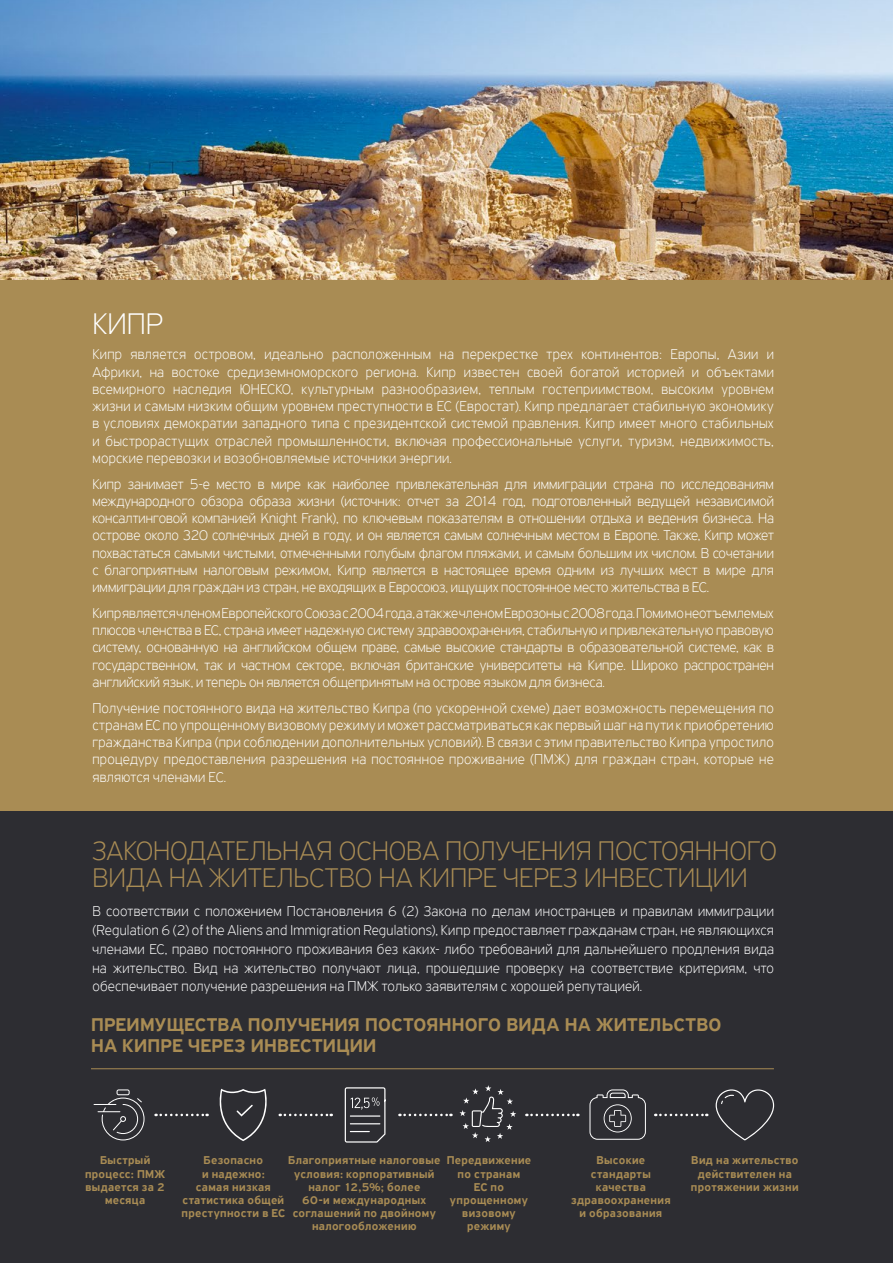
<style>
.page{position:relative;width:893px;height:1263px;background:#fff}
.page>*{position:absolute;margin:0;border:0;box-sizing:border-box;transform-origin:0 0}
.t1{font:100 31.5px "PF Highway Sans Pro";color:#fff}
.t2{font:100 28.5px/27px "PF Highway Sans Pro";color:#a98c54}
.t3{font:500 19.5px/21px "PF Highway Sans Pro";letter-spacing:.015em;color:#a98c54}
.t4{font:100 15px/17.2px "PF Highway Sans Pro";letter-spacing:.01em;color:#fff;text-align:justify}
.t5{font:500 12px/13.2px "PF Highway Sans Pro";letter-spacing:.025em;color:#a98c54;text-align:center}
</style>
<div class="page">
<img style="left:0;top:0;width:893px;height:281px">
<div style="left:0;top:408px;width:893px;height:855px;background:#2d2d32"></div>
<div style="left:0;top:281px;width:893px;height:530px;background:#a98c54"></div>
<hr style="left:91px;top:1068px;width:683px;height:1px;background:#a98c54">
<svg style="left:280px;top:1114px;width:52px;height:2px"></svg>
<svg style="left:399px;top:1114px;width:52px;height:2px"></svg>
<svg style="left:526px;top:1114px;width:52px;height:2px"></svg>
<svg style="left:655px;top:1114px;width:52px;height:2px"></svg>
<svg style="left:94px;top:1089px;width:51px;height:51px"></svg>
<svg style="left:459px;top:1085px;width:57px;height:57px"></svg>
<svg style="left:716px;top:1089px;width:58px;height:51px"></svg>
<svg style="left:156px;top:1089px;width:111px;height:52px"></svg>
<svg style="left:589px;top:1089px;width:57px;height:51px"></svg>
<svg style="left:345px;top:1087px;width:40px;height:55px"></svg>
<h1 class="t1" style="left:92px;top:305px;width:72px">КИПР</h1>
<p class="t4" style="left:92px;top:346px;width:683px">Кипр является островом, идеально расположенным на перекрестке трех континентов: Европы, Азии и Африки, на востоке средиземноморского региона. Кипр известен своей богатой историей и объектами всемирного наследия ЮНЕСКО, культурным разнообразием, теплым гостеприимством, высоким уровнем жизни и самым низким общим уровнем преступности в ЕС (Евростат). Кипр предлагает стабильную экономику в условиях демократии западного типа с президентской системой правления. Кипр имеет много стабильных и быстрорастущих отраслей промышленности, включая профессиональные услуги, туризм, недвижимость, морские перевозки и возобновляемые источники энергии.</p>
<p class="t4" style="left:92px;top:475px;width:683px">Кипр занимает 5-е место в мире как наиболее привлекательная для иммиграции страна по исследованиям международного обзора образа жизни (источник: отчет за 2014 год, подготовленный ведущей независимой консалтинговой компанией Knight Frank), по ключевым показателям в отношении отдыха и ведения бизнеса. На острове около 320 солнечных дней в году, и он является самым солнечным местом в Европе. Также, Кипр может похвастаться самыми чистыми, отмеченными голубым флагом пляжами, и самым большим их числом. В сочетании с благоприятным налоговым режимом, Кипр является в настоящее время одним из лучших мест в мире для иммиграции для граждан из стран, не входящих в Евросоюз, ищущих постоянное место жительства в ЕС.</p>
<p class="t4" style="left:92px;top:604px;width:683px">Кипр является членом Европейского Союза с 2004 года, а также членом Еврозоны с 2008 года. Помимо неотъемлемых плюсов членства в ЕС, страна имеет надежную систему здравоохранения, стабильную и привлекательную правовую систему, основанную на английском общем праве, самые высокие стандарты в образовательной системе, как в государственном, так и частном секторе, включая британские университеты на Кипре. Широко распространен английский язык, и теперь он является общепринятым на острове языком для бизнеса.</p>
<p class="t4" style="left:92px;top:699px;width:683px">Получение постоянного вида на жительство Кипра (по ускоренной схеме) дает возможность перемещения по странам ЕС по упрощенному визовому режиму и может рассматриваться как первый шаг на пути к приобретению гражданства Кипра (при соблюдении дополнительных условий). В связи с этим правительство Кипра упростило процедуру предоставления разрешения на постоянное проживание (ПМЖ) для граждан стран, которые не являются членами ЕС.</p>
<h2 class="t2" style="left:92px;top:837px;width:686px">ЗАКОНОДАТЕЛЬНАЯ ОСНОВА ПОЛУЧЕНИЯ ПОСТОЯННОГО<br>ВИДА НА ЖИТЕЛЬСТВО НА КИПРЕ ЧЕРЕЗ ИНВЕСТИЦИИ</h2>
<p class="t4" style="left:92px;top:902px;width:683px;line-height:18.8px">В соответствии с положением Постановления 6 (2) Закона по делам иностранцев и правилам иммиграции (Regulation 6 (2) of the Aliens and Immigration Regulations), Кипр предоставляет гражданам стран, не являющихся членами ЕС, право постоянного проживания без каких- либо требований для дальнейшего продления вида на жительство. Вид на жительство получают лица, прошедшие проверку на соответствие критериям, что обеспечивает получение разрешения на ПМЖ только заявителям с хорошей репутацией.</p>
<h3 class="t3" style="left:91px;top:1015px;width:632px">ПРЕИМУЩЕСТВА ПОЛУЧЕНИЯ ПОСТОЯННОГО ВИДА НА ЖИТЕЛЬСТВО<br>НА КИПРЕ ЧЕРЕЗ ИНВЕСТИЦИИ</h3>
<p class="t5" style="left:85px;top:1154px;width:82px">Быстрый процесс: ПМЖ выдается за 2 месяца</p>
<p class="t5" style="left:182px;top:1154px;width:105px">Безопасно<br>и надежно:<br>самая низкая статистика общей преступности в ЕС</p>
<p class="t5" style="left:691px;top:1154px;width:109px">Вид на жительство действителен на протяжении жизни</p>
<p class="t5" style="left:288px;top:1154px;width:154px">Благоприятные налоговые условия: корпоративный налог 12,5%; более<br>60-и международных соглашений по двойному налогообложению</p>
<p class="t5" style="left:447px;top:1154px;width:86px">Передвижение по странам<br>ЕС по упрощенному визовому режиму</p>
<p class="t5" style="left:571px;top:1154px;width:101px">Высокие стандарты качества здравоохранения и образования</p>
</div>
